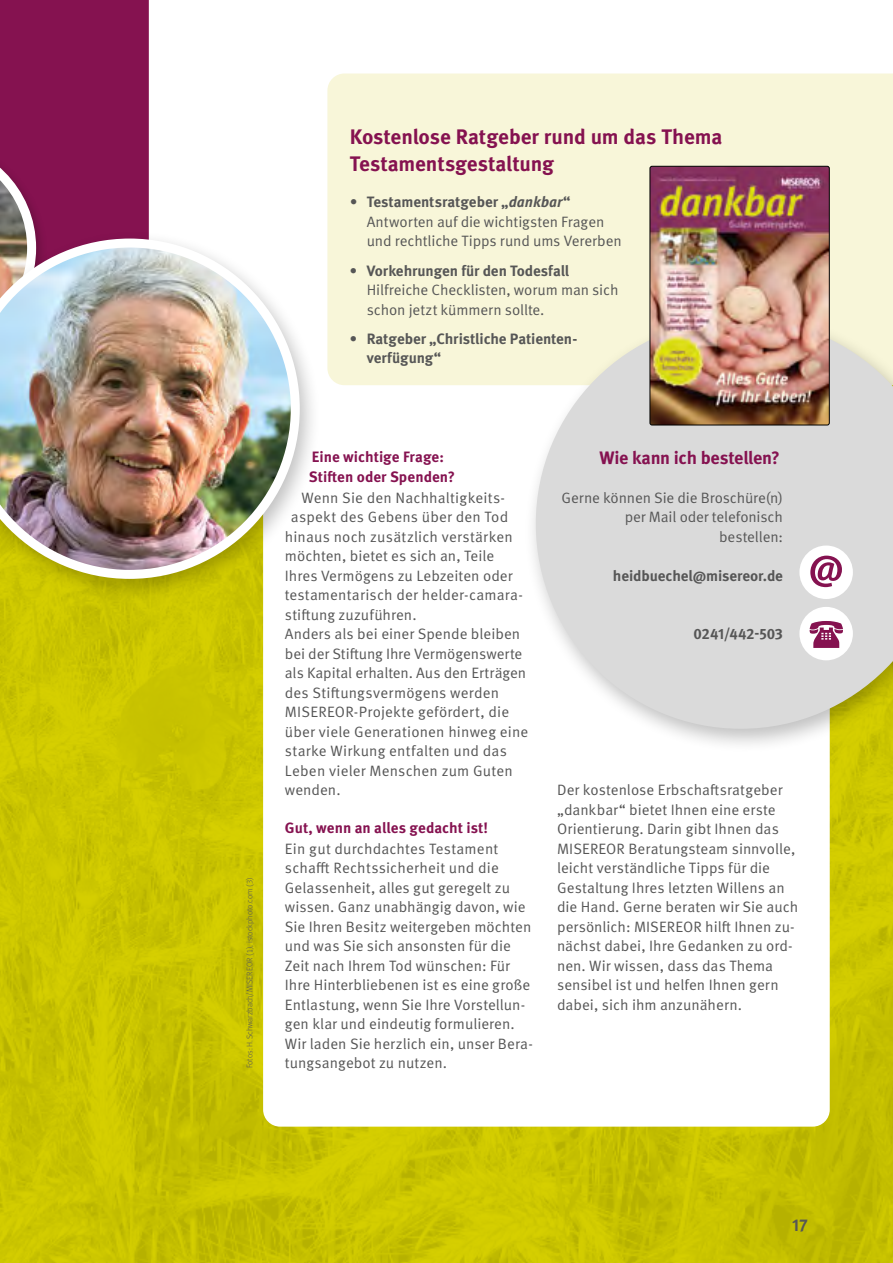
<style>
.page{position:relative;width:893px;height:1263px;background:#fff}
.page>*{position:absolute;margin:0;border:0;box-sizing:border-box;transform-origin:0 0}
.t1{font:700 21px/26.7px "Meta Pro";letter-spacing:-.005em;color:#851250}
.t2{font:700 18px "Meta Pro";letter-spacing:-.015em;color:#851250}
.t3{font:700 17.1px "Meta Pro";color:#565656}
.t4{font:15px/19.5px "Meta Pro Norm";letter-spacing:.005em;color:#565656}
.t5{font:700 15px/19.5px "Meta Pro";letter-spacing:-.005em;color:#565656}
.t6{font:700 15px/19.5px "Meta Pro";color:#851250}
.t7{font:8.25px "Meta Light LF";letter-spacing:-.005em;color:#565656}
.s1{font-family:"Meta Pro Norm";font-weight:400}
.s2{font-style:italic}
</style>
<div class="page">
<img style="left:0;top:604px;width:893px;height:659px">
<div style="left:263px;top:258px;width:567px;height:868px;background:#fff;border-radius:17px"></div>
<div style="left:327px;top:74px;width:566px;height:311px;background:#f8f6d9"></div>
<div style="left:524px;top:310px;width:369px;height:443px;background:#000;opacity:.25"></div>
<svg style="left:536px;top:319px;width:357px;height:410px;fill:#dadada"></svg>
<div style="left:0;top:0;width:149px;height:230px;background:#851250"></div>
<div style="left:799px;top:607px;width:54px;height:53px;background:#fff;border-radius:50%"></div>
<svg style="left:810px;top:621px;width:33px;height:27px"></svg>
<div style="left:0;top:137px;width:49px;height:234px;background:#851250"></div>
<svg style="left:0;top:167px;width:36px;height:63px"></svg>
<div style="left:799px;top:545px;width:54px;height:54px;background:#fff;border-radius:50%"></div>
<svg style="left:810px;top:556px;width:32px;height:31px"></svg>
<img style="left:650px;top:166px;width:178px;height:259px">
<div style="left:650px;top:166px;width:180px;height:259px;border:1px solid #000;border-radius:2px"></div>
<div style="left:0;top:230px;width:321px;height:374px;background:#000;opacity:.25"></div>
<img style="left:0;top:239px;width:300px;height:340px">
<h1 class="t1" style="left:350px;top:122px;width:374px">Kostenlose Ratgeber rund um das Thema<br>Testamentsgestaltung</h1>
<p class="t5" style="left:350px;top:191px;width:222px"><span class="s1">•</span> Testamentsratgeber „<span class="s2">dankbar</span>“</p>
<p class="t4" style="left:367px;top:211px;width:257px">Antworten auf die wichtigsten Fragen und rechtliche Tipps rund ums Vererben</p>
<p class="t5" style="left:350px;top:260px;width:221px">• Vorkehrungen für den Todesfall</p>
<p class="t4" style="left:367px;top:279px;width:253px">Hilfreiche Checklisten, worum man sich schon jetzt kümmern sollte.</p>
<p class="t5" style="left:367px;top:328px;width:212px;text-indent:-17px">• Ratgeber „Christliche Patienten&shy;verfügung“</p>
<p class="t7" style="left:245px;top:1068px;width:193px;rotate:-90deg">Fotos: H.Schwarzbach/MISEREOR (1), istockphoto.com (3)</p>
<p class="t6" style="left:309px;top:446px;width:148px">Eine wichtige Frage:<br>Stiften oder Spenden?</p>
<p class="t4" style="left:301px;top:487px;width:205px">Wenn Sie den Nachhaltigkeits-</p>
<p class="t4" style="left:291px;top:506px;width:219px">aspekt des Gebens über den Tod</p>
<p class="t4" style="left:285px;top:526px;width:229px">hinaus noch zusätzlich verstärken</p>
<p class="t4" style="left:285px;top:545px;width:211px">möchten, bietet es sich an, Teile</p>
<p class="t4" style="left:285px;top:565px;width:229px">Ihres Vermögens zu Lebzeiten oder</p>
<p class="t4" style="left:285px;top:584px;width:240px">testamentarisch der helder-camara-</p>
<p class="t4" style="left:285px;top:604px;width:133px">stiftung zuzuführen.</p>
<p class="t4" style="left:285px;top:623px;width:237px">Anders als bei einer Spende bleiben</p>
<p class="t4" style="left:285px;top:643px;width:239px">bei der Stiftung Ihre Vermögenswerte</p>
<p class="t4" style="left:285px;top:662px;width:243px">als Kapital erhalten. Aus den Erträgen</p>
<p class="t4" style="left:285px;top:682px;width:216px">des Stiftungsvermögens werden</p>
<p class="t4" style="left:285px;top:701px;width:226px">MISEREOR-Projekte gefördert, die</p>
<p class="t4" style="left:285px;top:721px;width:245px">über viele Generationen hinweg eine</p>
<p class="t4" style="left:285px;top:740px;width:224px">starke Wirkung entfalten und das</p>
<p class="t4" style="left:285px;top:760px;width:229px">Leben vieler Menschen zum Guten</p>
<p class="t4" style="left:285px;top:779px;width:57px">wenden.</p>
<p class="t6" style="left:285px;top:817px;width:205px">Gut, wenn an alles gedacht ist!</p>
<p class="t4" style="left:285px;top:838px;width:249px">Ein gut durchdachtes Testament schafft Rechtssicherheit und die Gelassenheit, alles gut geregelt zu wissen. Ganz unabhängig davon, wie Sie Ihren Besitz weitergeben möchten und was Sie sich ansonsten für die Zeit nach Ihrem Tod wünschen: Für Ihre Hinterbliebenen ist es eine große Entlastung, wenn Sie Ihre Vorstellun&shy;gen klar und eindeutig formulieren.<br>Wir laden Sie herzlich ein, unser Bera&shy;tungsangebot zu nutzen.</p>
<p class="t2" style="left:599px;top:443px;width:182px">Wie kann ich bestellen?</p>
<p class="t4" style="left:561px;top:487px;width:223px;text-align:right">Gerne können Sie die Broschüre(n) per Mail oder telefonisch bestellen:</p>
<p class="t5" style="left:613px;top:565px;width:172px">heidbuechel@misereor.de</p>
<p class="t5" style="left:693px;top:623px;width:91px">0241/442-503</p>
<p class="t4" style="left:557px;top:779px;width:243px">Der kostenlose Erbschaftsratgeber „dankbar“ bietet Ihnen eine erste Orientierung. Darin gibt Ihnen das MISEREOR Beratungsteam sinnvolle, leicht verständliche Tipps für die Gestaltung Ihres letzten Willens an die Hand. Gerne beraten wir Sie auch persönlich: MISEREOR hilft Ihnen zu&shy;nächst dabei, Ihre Gedanken zu ord&shy;nen. Wir wissen, dass das Thema sensibel ist und helfen Ihnen gern dabei, sich ihm anzunähern.</p>
<p class="t3" style="left:792px;top:1212px;width:17px">17</p>
</div>
